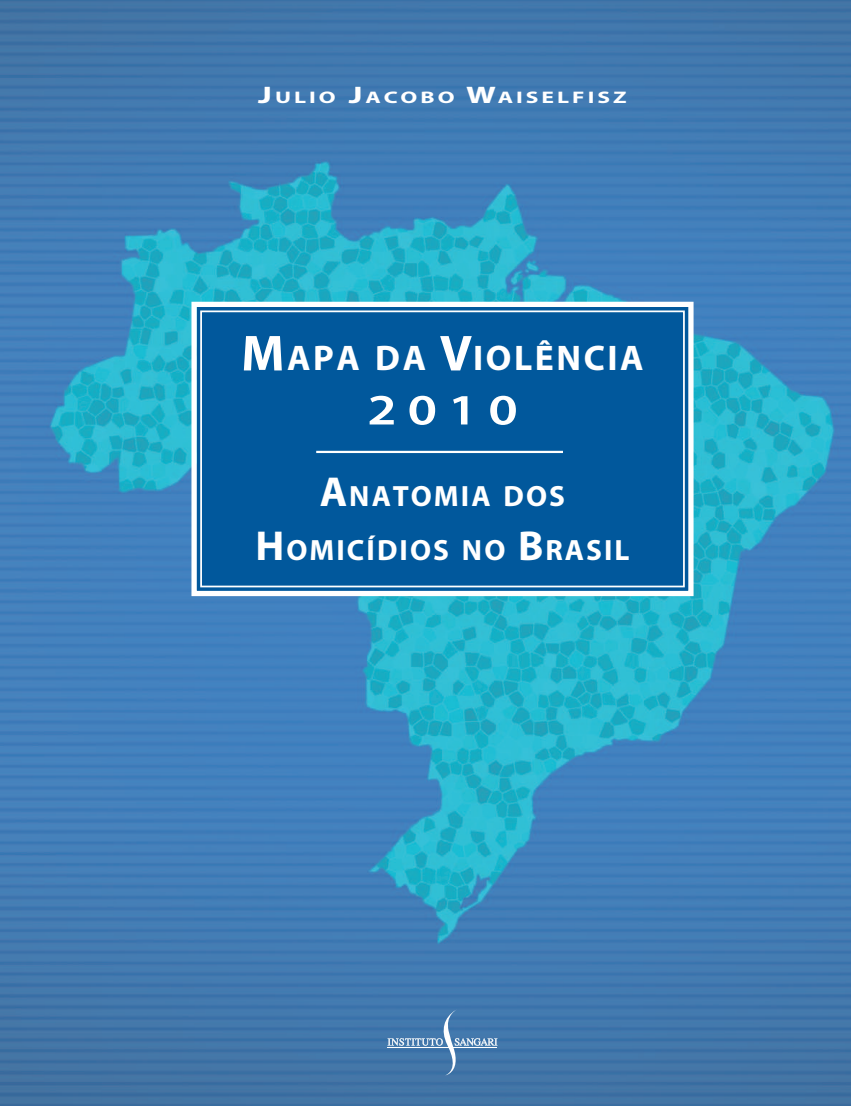
<style>
.page{position:relative;width:851px;height:1106px;background:#fff}
.page>*{position:absolute;margin:0;border:0;box-sizing:border-box;transform-origin:0 0}
.t1{font:600 43.5px "Myriad Pro";color:#fff;scale:1.26 1}
.t2{font:700 35.7px "Myriad Pro";letter-spacing:.07em;color:#fff}
.t3{font:700 29.4px/54px "Myriad Pro";letter-spacing:.07em;color:#fff;text-align:center}
.Boletim_Titulo_1{font:700 16.8px "Myriad Pro";letter-spacing:.13em;color:#fff;scale:1.4 1}
.s1{font-size:24px}
.s2{font-size:51px}
.s3{font-size:42px}
</style>
<div class="page">
<img style="left:0;top:0;width:850px;height:1106px">
<svg style="left:387px;top:1009px;width:110px;height:66px;background:#5182b1"></svg>
<svg style="left:189px;top:299px;width:507px;height:299px;background:#1164a3"></svg>
<div style="left:200px;top:310px;width:484px;height:277px;border:2px solid #fff"></div>
<hr style="left:316px;top:451px;width:247px;height:2px;background:#fff">
<p class="Boletim_Titulo_1" style="left:258px;top:86px;width:265px"><span class="s1">J</span>ULIO <span class="s1">J</span>ACOBO <span class="s1">W</span>AISELFISZ</p>
<p class="t2" style="left:241px;top:335px;width:404px"><span class="s2">M</span>APA DA <span class="s2">V</span>IOLÊNCIA</p>
<p class="t1" style="left:367px;top:382px;width:121px">2010</p>
<p class="t3" style="left:255px;top:467px;width:375px"><span class="s3">A</span>NATOMIA DOS<br><span class="s3">H</span>OMICÍDIOS NO <span class="s3">B</span>RASIL</p>
</div>
